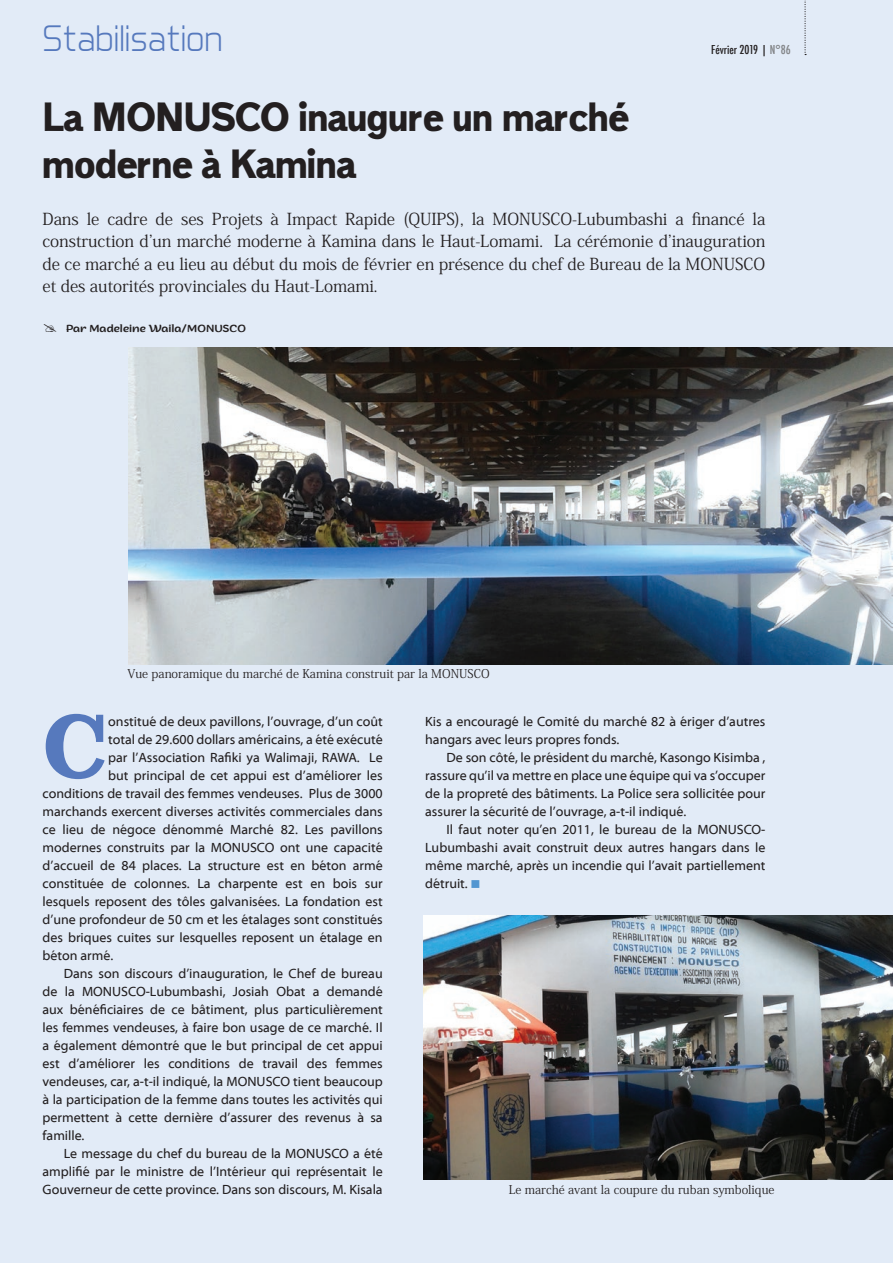
<style>
.page{position:relative;width:893px;height:1263px;background:#e2ebf7}
.page>*{position:absolute;margin:0;border:0;box-sizing:border-box;transform-origin:0 0}
.t1{font:700 90.6px "Ghostlight";color:#5679bd}
.t2{font:39px/46.8px "Maximum Impact";color:#231f20}
.t3{font:300 37.5px "Aero Matics";color:#5679bd}
.t4{font:16.5px/22.5px "Koz Min Pr 6 N";letter-spacing:-.005em;color:#231f20;text-align:justify}
.t5{font:13.5px/18px "Myriad Web Pro";color:#231f20;text-align:justify}
.t6{font:12px "Koz Min Pr 6 N";color:#231f20}
.t7{font:500 condensed 12px "Futura";color:#231f20}
.t8{font:10.5px "Arturo Trial";color:#231f20}
.s1{color:#808285}
.s2{color:#5296d1}
</style>
<div class="page">
<img style="left:129px;top:347px;width:764px;height:317px">
<img style="left:424px;top:915px;width:469px;height:265px">
<svg style="left:804px;top:0;width:2px;height:55px"></svg>
<h3 class="t3" style="left:43px;top:16px;width:182px">Stabilisation</h3>
<h2 class="t2" style="left:43px;top:94px;width:587px">La MONUSCO inaugure un marché moderne à Kamina</h2>
<p class="t7" style="left:711px;top:42px;width:81px">Février 2019 | <span class="s1">N°86</span></p>
<p class="t4" style="left:43px;top:208px;width:724px">Dans le cadre de ses Projets à Impact Rapide (QUIPS), la MONUSCO-Lubumbashi a financé la construction d’un marché moderne à Kamina dans le Haut-Lomami. La cérémonie d’inauguration de ce marché a eu lieu au début du mois de février en présence du chef de Bureau de la MONUSCO et des autorités provinciales du Haut-Lomami.</p>
<p class="t8" style="left:66px;top:322px;width:181px">Par Madeleine Waila/MONUSCO</p>
<p class="t6" style="left:128px;top:666px;width:364px">Vue panoramique du marché de Kamina construit par la MONUSCO</p>
<h1 class="t1" style="left:43px;top:669px;width:67px">C</h1>
<p class="t5" style="left:108px;top:712px;width:276px">onstitué de deux pavillons, l’ouvrage, d’un coût</p>
<p class="t5" style="left:108px;top:730px;width:276px">total de 29.600 dollars américains, a été exécuté</p>
<p class="t5" style="left:108px;top:748px;width:276px">par l’Association Rafiki ya Walimaji, RAWA. Le</p>
<p class="t5" style="left:108px;top:766px;width:276px">but principal de cet appui est d’améliorer les</p>
<p class="t5" style="left:43px;top:784px;width:342px">conditions de travail des femmes vendeuses. Plus de 3000</p>
<p class="t5" style="left:43px;top:802px;width:342px">marchands exercent diverses activités commerciales dans</p>
<p class="t5" style="left:43px;top:820px;width:342px">ce lieu de négoce dénommé Marché 82. Les pavillons</p>
<p class="t5" style="left:43px;top:838px;width:342px">modernes construits par la MONUSCO ont une capacité</p>
<p class="t5" style="left:43px;top:856px;width:342px">d’accueil de 84 places. La structure est en béton armé</p>
<p class="t5" style="left:43px;top:874px;width:342px">constituée de colonnes. La charpente est en bois sur</p>
<p class="t5" style="left:43px;top:892px;width:342px">lesquels reposent des tôles galvanisées. La fondation est</p>
<p class="t5" style="left:43px;top:910px;width:342px">d’une profondeur de 50 cm et les étalages sont constitués</p>
<p class="t5" style="left:43px;top:928px;width:342px">des briques cuites sur lesquelles reposent un étalage en</p>
<p class="t5" style="left:43px;top:946px;width:72px">béton armé.</p>
<p class="t5" style="left:64px;top:964px;width:320px">Dans son discours d’inauguration, le Chef de bureau</p>
<p class="t5" style="left:43px;top:982px;width:342px">de la MONUSCO-Lubumbashi, Josiah Obat a demandé</p>
<p class="t5" style="left:43px;top:1000px;width:342px">aux bénéficiaires de ce bâtiment, plus particulièrement</p>
<p class="t5" style="left:43px;top:1018px;width:342px">les femmes vendeuses, à faire bon usage de ce marché. Il</p>
<p class="t5" style="left:43px;top:1036px;width:342px">a également démontré que le but principal de cet appui</p>
<p class="t5" style="left:43px;top:1054px;width:342px">est d’améliorer les conditions de travail des femmes</p>
<p class="t5" style="left:43px;top:1072px;width:342px">vendeuses, car, a-t-il indiqué, la MONUSCO tient beaucoup</p>
<p class="t5" style="left:43px;top:1090px;width:342px">à la participation de la femme dans toutes les activités qui</p>
<p class="t5" style="left:43px;top:1108px;width:342px">permettent à cette dernière d’assurer des revenus à sa</p>
<p class="t5" style="left:43px;top:1126px;width:43px">famille.</p>
<p class="t5" style="left:64px;top:1144px;width:320px">Le message du chef du bureau de la MONUSCO a été</p>
<p class="t5" style="left:43px;top:1162px;width:342px">amplifié par le ministre de l’Intérieur qui représentait le</p>
<p class="t5" style="left:43px;top:1180px;width:342px">Gouverneur de cette province. Dans son discours, M. Kisala</p>
<p class="t5" style="left:425px;top:712px;width:342px">Kis a encouragé le Comité du marché 82 à ériger d’autres hangars avec leurs propres fonds.</p>
<p class="t5" style="left:425px;top:748px;width:342px;text-indent:21px">De son côté, le président du marché, Kasongo Kisimba , rassure qu’il va mettre en place une équipe qui va s’occuper de la propreté des bâtiments. La Police sera sollicitée pour assurer la sécurité de l’ouvrage, a-t-il indiqué.</p>
<p class="t5" style="left:425px;top:820px;width:342px;text-indent:21px">Il faut noter qu’en 2011, le bureau de la MONUSCO-Lubumbashi avait construit deux autres hangars dans le même marché, après un incendie qui l’avait partiellement détruit. <span class="s2">■</span></p>
<p class="t6" style="left:509px;top:1182px;width:267px">Le marché avant la coupure du ruban symbolique</p>
</div>
